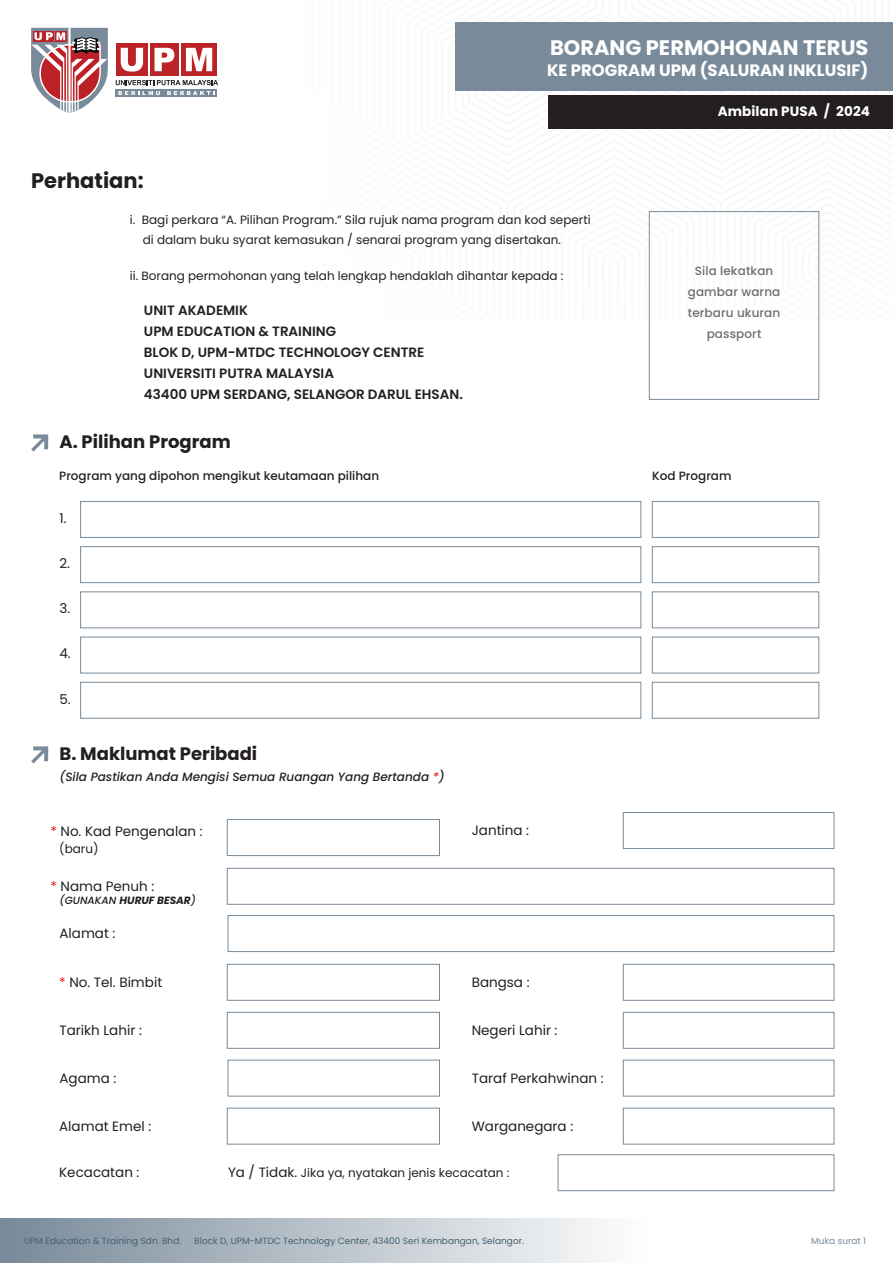
<style>
.page{position:relative;width:893px;height:1263px;background:#fff}
.page>*{position:absolute;margin:0;border:0;box-sizing:border-box;transform-origin:0 0}
.t1{font:700 21px "Poppins";color:#fff}
.t2{font:700 21px "Poppins";color:#231f20}
.t3{font:700 18px "Poppins";color:#231f20}
.t4{font:700 16.5px "Poppins";color:#fff}
.t5{font:13.5px "Poppins";color:#231f20}
.t6{font:600 13.5px/21px "Poppins";color:#231f20}
.t7{font:700 13.5px "Poppins";letter-spacing:.01em;color:#fff}
.t8{font:12px/19.5px "Poppins";color:#231f20}
.t9{font:500 12px "Poppins";color:#231f20}
.t10{font:italic 500 12px "Poppins";color:#231f20}
.t11{font:500 12px/21px "Poppins";letter-spacing:.01em;color:#6c6d70;text-align:center}
.t12{font:italic 700 10.5px "Poppins";color:#231f20}
.t13{font:9px "Poppins";color:#466272}
.t14{font:9px "Poppins";color:#798b9a}
.s1{color:#ee1d23}
.s2{font-weight:500}
.s3{font-size:13.5px}
</style>
<div class="page">
<div style="left:0;top:1219px;width:646px;height:44px;background:linear-gradient(to right,#778999,#fdfdfe)"></div>
<div style="left:455px;top:22px;width:438px;height:69px;background:#798b9a"></div>
<svg style="left:31px;top:28px;width:77px;height:85px"></svg>
<hr style="left:68px;top:28px;width:3px;height:85px;background:#fff">
<div style="left:116px;top:43px;width:32px;height:33px;background:#bc2327"></div>
<div style="left:150px;top:43px;width:29px;height:33px;background:#bc2327"></div>
<div style="left:181px;top:43px;width:36px;height:33px;background:#bc2327"></div>
<svg style="left:121px;top:48px;width:22px;height:24px"></svg>
<svg style="left:155px;top:48px;width:19px;height:23px"></svg>
<svg style="left:186px;top:48px;width:26px;height:23px"></svg>
<svg style="left:116px;top:80px;width:102px;height:5px"></svg>
<div style="left:116px;top:89px;width:101px;height:8px;background:#798b9a"></div>
<svg style="left:118px;top:91px;width:42px;height:4px"></svg>
<svg style="left:167px;top:91px;width:48px;height:4px"></svg>
<div style="left:548px;top:95px;width:345px;height:34px;background:#231f20"></div>
<div style="left:227px;top:1012px;width:213px;height:37px;border:1px solid #798b9a"></div>
<svg style="left:31px;top:746px;width:17px;height:17px"></svg>
<div style="left:227px;top:819px;width:213px;height:37px;border:1px solid #798b9a"></div>
<div style="left:227px;top:868px;width:607px;height:37px;border:1px solid #798b9a"></div>
<div style="left:623px;top:812px;width:211px;height:37px;border:1px solid #798b9a"></div>
<div style="left:228px;top:915px;width:606px;height:37px;border:1px solid #798b9a"></div>
<div style="left:228px;top:1060px;width:212px;height:36px;border:1px solid #798b9a"></div>
<div style="left:227px;top:964px;width:213px;height:37px;border:1px solid #798b9a"></div>
<div style="left:623px;top:964px;width:211px;height:37px;border:1px solid #798b9a"></div>
<div style="left:623px;top:1012px;width:211px;height:37px;border:1px solid #798b9a"></div>
<div style="left:623px;top:1060px;width:211px;height:36px;border:1px solid #798b9a"></div>
<div style="left:227px;top:1108px;width:213px;height:36px;border:1px solid #798b9a"></div>
<div style="left:558px;top:1154px;width:276px;height:37px;border:1px solid #798b9a"></div>
<div style="left:623px;top:1108px;width:211px;height:36px;border:1px solid #798b9a"></div>
<svg style="left:31px;top:434px;width:17px;height:18px"></svg>
<div style="left:80px;top:501px;width:561px;height:37px;border:1px solid #798b9a"></div>
<div style="left:652px;top:501px;width:167px;height:37px;border:1px solid #798b9a"></div>
<div style="left:80px;top:546px;width:561px;height:37px;border:1px solid #798b9a"></div>
<div style="left:652px;top:546px;width:167px;height:37px;border:1px solid #798b9a"></div>
<div style="left:80px;top:591px;width:561px;height:37px;border:1px solid #798b9a"></div>
<div style="left:652px;top:591px;width:167px;height:37px;border:1px solid #798b9a"></div>
<div style="left:80px;top:637px;width:561px;height:36px;border:1px solid #798b9a"></div>
<div style="left:652px;top:637px;width:167px;height:36px;border:1px solid #798b9a"></div>
<div style="left:80px;top:682px;width:561px;height:37px;border:1px solid #798b9a"></div>
<div style="left:652px;top:682px;width:167px;height:37px;border:1px solid #798b9a"></div>
<div style="left:649px;top:211px;width:170px;height:189px;border:1px solid #798b9a"></div>
<h1 class="t1" style="left:550px;top:36px;width:320px">BORANG PERMOHONAN TERUS</h1>
<h3 class="t4" style="left:547px;top:61px;width:323px">KE PROGRAM UPM (SALURAN INKLUSIF)</h3>
<p class="t7" style="left:718px;top:104px;width:154px">Ambilan PUSA / 2024</p>
<h1 class="t2" style="left:31px;top:168px;width:114px">Perhatian:</h1>
<p class="t8" style="left:143px;top:210px;width:450px;text-indent:-13px">i. Bagi perkara “A. Pilihan Program.” Sila rujuk nama program dan kod seperti di dalam buku syarat kemasukan / senarai program yang disertakan.</p>
<p class="t8" style="left:130px;top:266px;width:435px">ii. Borang permohonan yang telah lengkap hendaklah dihantar kepada :</p>
<p class="t6" style="left:144px;top:300px;width:320px">UNIT AKADEMIK<br>UPM EDUCATION &amp; TRAINING<br>BLOK D, UPM-MTDC TECHNOLOGY CENTRE<br>UNIVERSITI PUTRA MALAYSIA<br>43400 UPM SERDANG, SELANGOR DARUL EHSAN.</p>
<h2 class="t3" style="left:59px;top:431px;width:173px">A. Pilihan Program</h2>
<p class="t11" style="left:688px;top:260px;width:94px">Sila lekatkan gambar warna terbaru ukuran passport</p>
<p class="t9" style="left:59px;top:469px;width:321px">Program yang dipohon mengikut keutamaan pilihan</p>
<p class="t9" style="left:652px;top:469px;width:81px">Kod Program</p>
<p class="t5" style="left:59px;top:510px;width:9px">1.</p>
<p class="t5" style="left:59px;top:555px;width:12px">2.</p>
<p class="t5" style="left:59px;top:600px;width:12px">3.</p>
<p class="t5" style="left:59px;top:646px;width:13px">4.</p>
<p class="t5" style="left:59px;top:691px;width:13px">5.</p>
<h2 class="t3" style="left:59px;top:743px;width:199px">B. Maklumat Peribadi</h2>
<p class="t10" style="left:59px;top:769px;width:387px">(Sila Pastikan Anda Mengisi Semua Ruangan Yang Bertanda <span class="s1">*</span>)</p>
<p class="t5" style="left:50px;top:823px;width:154px"><span class="s1">*</span> No. Kad Pengenalan :</p>
<p class="t8" style="left:59px;top:839px;width:41px">(baru)</p>
<p class="t5" style="left:50px;top:878px;width:106px"><span class="s1">*</span> Nama Penuh :</p>
<p class="t12" style="left:59px;top:894px;width:138px"><span class="s2">(GUNAKAN</span> HURUF BESAR<span class="s2">)</span></p>
<p class="t5" style="left:59px;top:925px;width:57px">Alamat :</p>
<p class="t5" style="left:472px;top:822px;width:59px">Jantina :</p>
<p class="t5" style="left:59px;top:974px;width:105px"><span class="s1">*</span> No. Tel. Bimbit</p>
<p class="t5" style="left:472px;top:974px;width:59px">Bangsa :</p>
<p class="t5" style="left:472px;top:1022px;width:87px">Negeri Lahir :</p>
<p class="t5" style="left:472px;top:1070px;width:133px">Taraf Perkahwinan :</p>
<p class="t5" style="left:59px;top:1118px;width:94px">Alamat Emel :</p>
<p class="t5" style="left:59px;top:1165px;width:82px">Kecacatan :</p>
<p class="t8" style="left:228px;top:1163px;width:283px"><span class="s3">Ya / Tidak.</span> Jika ya, nyatakan jenis kecacatan :</p>
<p class="t5" style="left:59px;top:1022px;width:84px">Tarikh Lahir :</p>
<p class="t5" style="left:59px;top:1070px;width:58px">Agama :</p>
<p class="t5" style="left:472px;top:1118px;width:103px">Warganegara :</p>
<p class="t13" style="left:24px;top:1235px;width:159px">UPM Education &amp; Training Sdn. Bhd.</p>
<p class="t13" style="left:194px;top:1235px;width:331px">Block D, UPM-MTDC Technology Center, 43400 Seri Kembangan, Selangor.</p>
<p class="t14" style="left:811px;top:1235px;width:57px">Muka surat 1</p>
</div>
